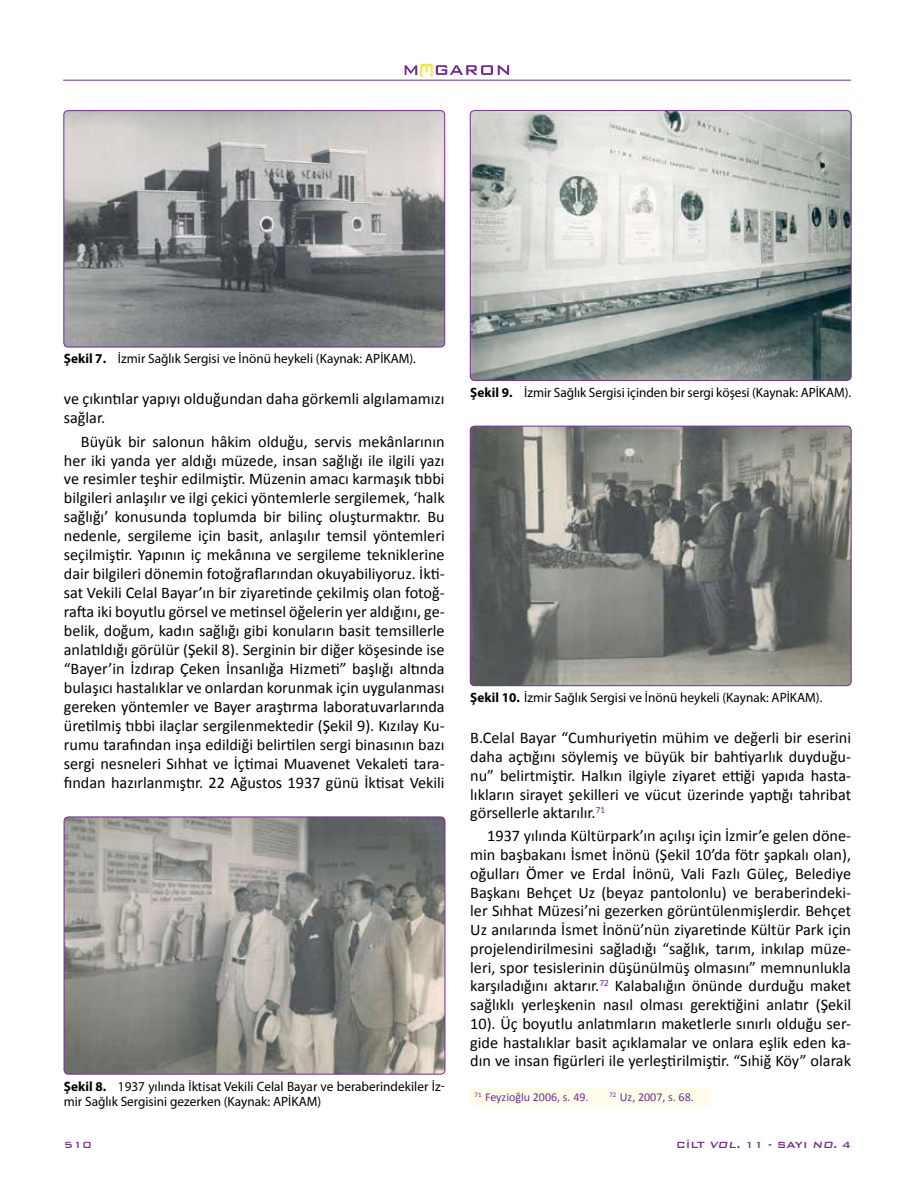
<style>
.page{position:relative;width:915px;height:1191px;background:#fff}
.page>*{position:absolute;margin:0;border:0;box-sizing:border-box;transform-origin:0 0}
.t1{font:16.2px/18.9px "Calibri";color:#000;text-align:justify}
.t2{font:13.5px/15px "Myriad Pro";color:#000}
.t3{font:12px "Calibri";color:#6f2c91}
.t4{font:500 12px "Bank Gothic BT";color:#6f2c91}
.s1{font-weight:700}
.s2{font-style:italic}
</style>
<div class="page">
<div style="left:470px;top:1088px;width:135px;height:17px;background:#fffde9"></div>
<div style="left:605px;top:1088px;width:106px;height:17px;background:#fffde9"></div>
<img style="left:64px;top:111px;width:380px;height:236px">
<div style="left:64px;top:110px;width:381px;height:237px;border:1px solid #6f2c91;border-radius:4px"></div>
<img style="left:64px;top:817px;width:381px;height:257px">
<div style="left:64px;top:816px;width:381px;height:258px;border:1px solid #6f2c91;border-radius:4px"></div>
<img style="left:470px;top:111px;width:380px;height:269px">
<div style="left:470px;top:110px;width:381px;height:270px;border:1px solid #6f2c91;border-radius:4px"></div>
<img style="left:470px;top:426px;width:380px;height:259px">
<div style="left:470px;top:426px;width:381px;height:260px;border:1px solid #6f2c91;border-radius:4px"></div>
<svg style="left:404px;top:64px;width:105px;height:13px"></svg>
<hr style="left:63px;top:80px;width:787px;height:1px;background:#6f2c91">
<p class="t2" style="left:64px;top:351px;width:353px"><span class="s1">Şekil 7.</span> İzmir Sağlık Sergisi ve İnönü heykeli (Kaynak: APİKAM).</p>
<p class="t2" style="left:470px;top:384px;width:382px"><span class="s1">Şekil 9.</span> İzmir Sağlık Sergisi içinden bir sergi köşesi (Kaynak: APİKAM).</p>
<p class="t1" style="left:64px;top:389px;width:382px">ve çıkıntılar yapıyı olduğundan daha görkemli algılamamızı sağlar.</p>
<p class="t1" style="left:64px;top:431px;width:382px;text-indent:17px">Büyük bir salonun hâkim olduğu, servis mekânlarının her iki yanda yer aldığı müzede, insan sağlığı ile ilgili yazı ve resimler teşhir edilmiştir. Müzenin amacı karmaşık tıbbi bilgileri anlaşılır ve ilgi çekici yöntemlerle sergilemek, ‘halk sağlığı’ konusunda toplumda bir bilinç oluşturmaktır. Bu nedenle, sergileme için basit, anlaşılır temsil yöntemleri seçilmiştir. Yapının iç mekânına ve sergileme tekniklerine dair bilgileri dönemin fotoğraflarından okuyabiliyoruz. İkti&shy;sat Vekili Celal Bayar’ın bir ziyaretinde çekilmiş olan fotoğ&shy;rafta iki boyutlu görsel ve metinsel öğelerin yer aldığını, ge&shy;belik, doğum, kadın sağlığı gibi konuların basit temsillerle anlatıldığı görülür (Şekil 8). Serginin bir diğer köşesinde ise “Bayer’in İzdırap Çeken İnsanlığa Hizmeti” başlığı altında bulaşıcı hastalıklar ve onlardan korunmak için uygulanması gereken yöntemler ve Bayer araştırma laboratuvarlarında üretilmiş tıbbi ilaçlar sergilenmektedir (Şekil 9). Kızılay Ku&shy;rumu tarafından inşa edildiği belirtilen sergi binasının bazı sergi nesneleri Sıhhat ve İçtimai Muavenet Vekaleti tara&shy;fından hazırlanmıştır. 22 Ağustos 1937 günü İktisat Vekili</p>
<p class="t2" style="left:470px;top:690px;width:353px"><span class="s1">Şekil 10.</span> İzmir Sağlık Sergisi ve İnönü heykeli (Kaynak: APİKAM).</p>
<p class="t1" style="left:470px;top:728px;width:382px">B.Celal Bayar “Cumhuriyetin mühim ve değerli bir eserini daha açtığını söylemiş ve büyük bir bahtiyarlık duyduğu&shy;nu” belirtmiştir. Halkın ilgiyle ziyaret ettiği yapıda hasta&shy;lıkların sirayet şekilleri ve vücut üzerinde yaptığı tahribat görsellerle aktarılır.<sup>71</sup></p>
<p class="t1" style="left:470px;top:826px;width:382px;text-indent:17px">1937 yılında Kültürpark’ın açılışı için İzmir’e gelen döne&shy;min başbakanı İsmet İnönü (Şekil 10’da fötr şapkalı olan), oğulları Ömer ve Erdal İnönü, Vali Fazlı Güleç, Belediye Başkanı Behçet Uz (beyaz pantolonlu) ve beraberindeki&shy;ler Sıhhat Müzesi’ni gezerken görüntülenmişlerdir. Behçet Uz anılarında İsmet İnönü’nün ziyaretinde Kültür Park için projelendirilmesini sağladığı “sağlık, tarım, inkılap müze&shy;leri, spor tesislerinin düşünülmüş olmasını” memnunlukla karşıladığını aktarır.<sup>72</sup> Kalabalığın önünde durduğu maket sağlıklı yerleşkenin nasıl olması gerektiğini anlatır (Şekil 10). Üç boyutlu anlatımların maketlerle sınırlı olduğu ser&shy;gide hastalıklar basit açıklamalar ve onlara eşlik eden ka&shy;dın ve insan figürleri ile yerleştirilmiştir. “Sıhiğ Köy” olarak</p>
<p class="t3" style="left:474px;top:1089px;width:115px"><sup>71</sup> Feyzioğlu 2006, s. 49.</p>
<p class="t3" style="left:609px;top:1089px;width:86px"><sup>72</sup> Uz, 2007, s. 68.</p>
<p class="t2" style="left:64px;top:1078px;width:382px"><span class="s1">Şekil 8.</span> 1937 yılında İktisat Vekili Celal Bayar ve beraberindekiler İz&shy;mir Sağlık Sergisini gezerken (Kaynak: APİKAM)</p>
<p class="t4" style="left:64px;top:1138px;width:29px">510</p>
<p class="t4" style="left:676px;top:1138px;width:176px">CİLT <span class="s2">VOL.</span> 11 - SAYI <span class="s2">NO.</span> 4</p>
</div>
